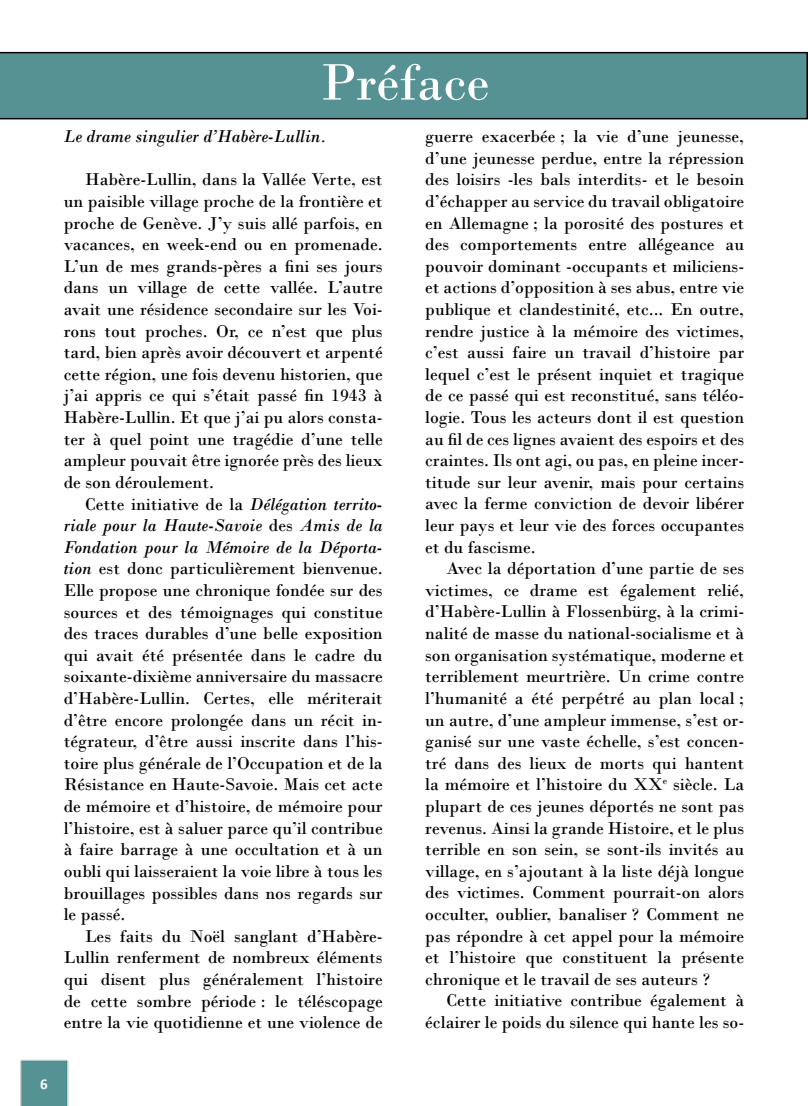
<style>
.page{position:relative;width:808px;height:1106px;background:#fff}
.page>*{position:absolute;margin:0;border:0;box-sizing:border-box;transform-origin:0 0}
.t1{font:54px "Bodoni";color:#fff}
.t2{font:18px/21.6px "Bodoni";color:#000;text-align:justify}
.t3{font:italic 18px "Bodoni";color:#000}
.t4{font:700 15px "Calibri";color:#fff}
.s1{font-style:italic}
</style>
<div class="page">
<img style="left:0;top:51px;width:808px;height:1055px">
<div style="left:0;top:52px;width:808px;height:67px;background:#569293"></div>
<h1 class="t1" style="left:321px;top:50px;width:170px">Préface</h1>
<p class="t3" style="left:64px;top:126px;width:264px">Le drame singulier d’Habère-Lullin.</p>
<p class="t2" style="left:64px;top:169px;width:320px;text-indent:21px">Habère-Lullin, dans la Vallée Verte, est un paisible village proche de la frontière et proche de Genève. J’y suis allé parfois, en vacances, en week-end ou en promenade.<br>L’un de mes grands-pères a fini ses jours dans un village de cette vallée. L’autre avait une résidence secondaire sur les Voi&shy;rons tout proches. Or, ce n’est que plus tard, bien après avoir découvert et arpenté cette région, une fois devenu historien, que j’ai appris ce qui s’était passé fin 1943 à Habère-Lullin. Et que j’ai pu alors consta&shy;ter à quel point une tragédie d’une telle ampleur pouvait être ignorée près des lieux de son déroulement.</p>
<p class="t2" style="left:64px;top:493px;width:320px;text-indent:21px">Cette initiative de la <span class="s1">Délégation territo&shy;riale pour la Haute-Savoie</span> des <span class="s1">Amis de la Fondation pour la Mémoire de la Déporta&shy;tion</span> est donc particulièrement bienvenue.<br>Elle propose une chronique fondée sur des sources et des témoignages qui constitue des traces durables d’une belle exposition qui avait été présentée dans le cadre du soixante-dixième anniversaire du massacre d’Habère-Lullin. Certes, elle mériterait d’être encore prolongée dans un récit in&shy;tégrateur, d’être aussi inscrite dans l’his&shy;toire plus générale de l’Occupation et de la Résistance en Haute-Savoie. Mais cet acte de mémoire et d’histoire, de mémoire pour l’histoire, est à saluer parce qu’il contribue à faire barrage à une occultation et à un oubli qui laisseraient la voie libre à tous les brouillages possibles dans nos regards sur le passé.</p>
<p class="t2" style="left:64px;top:925px;width:320px;text-indent:21px">Les faits du Noël sanglant d’Habère-Lullin renferment de nombreux éléments qui disent plus généralement l’histoire de cette sombre période : le téléscopage entre la vie quotidienne et une violence de</p>
<p class="t2" style="left:425px;top:125px;width:320px">guerre exacerbée ; la vie d’une jeunesse, d’une jeunesse perdue, entre la répression des loisirs -les bals interdits- et le besoin d’échapper au service du travail obligatoire en Allemagne ; la porosité des postures et des comportements entre allégeance au pouvoir dominant -occupants et miliciens&shy;et actions d’opposition à ses abus, entre vie publique et clandestinité, etc... En outre, rendre justice à la mémoire des victimes, c’est aussi faire un travail d’histoire par lequel c’est le présent inquiet et tragique de ce passé qui est reconstitué, sans téléo&shy;logie. Tous les acteurs dont il est question au fil de ces lignes avaient des espoirs et des craintes. Ils ont agi, ou pas, en pleine incer&shy;titude sur leur avenir, mais pour certains avec la ferme conviction de devoir libérer leur pays et leur vie des forces occupantes et du fascisme.</p>
<p class="t2" style="left:425px;top:557px;width:320px;text-indent:21px">Avec la déportation d’une partie de ses victimes, ce drame est également relié, d’Habère-Lullin à Flossenbürg, à la crimi&shy;nalité de masse du national-socialisme et à son organisation systématique, moderne et terriblement meurtrière. Un crime contre l’humanité a été perpétré au plan local ; un autre, d’une ampleur immense, s’est or&shy;ganisé sur une vaste échelle, s’est concen&shy;tré dans des lieux de morts qui hantent la mémoire et l’histoire du XX<sup>e</sup> siècle. La plupart de ces jeunes déportés ne sont pas revenus. Ainsi la grande Histoire, et le plus terrible en son sein, se sont-ils invités au village, en s’ajoutant à la liste déjà longue des victimes. Comment pourrait-on alors occulter, oublier, banaliser ? Comment ne pas répondre à cet appel pour la mémoire et l’histoire que constituent la présente chronique et le travail de ses auteurs ?</p>
<p class="t2" style="left:425px;top:989px;width:320px;text-align:right">Cette initiative contribue également à éclairer le poids du silence qui hante les so-</p>
<p class="t4" style="left:40px;top:1073px;width:9px">6</p>
</div>
